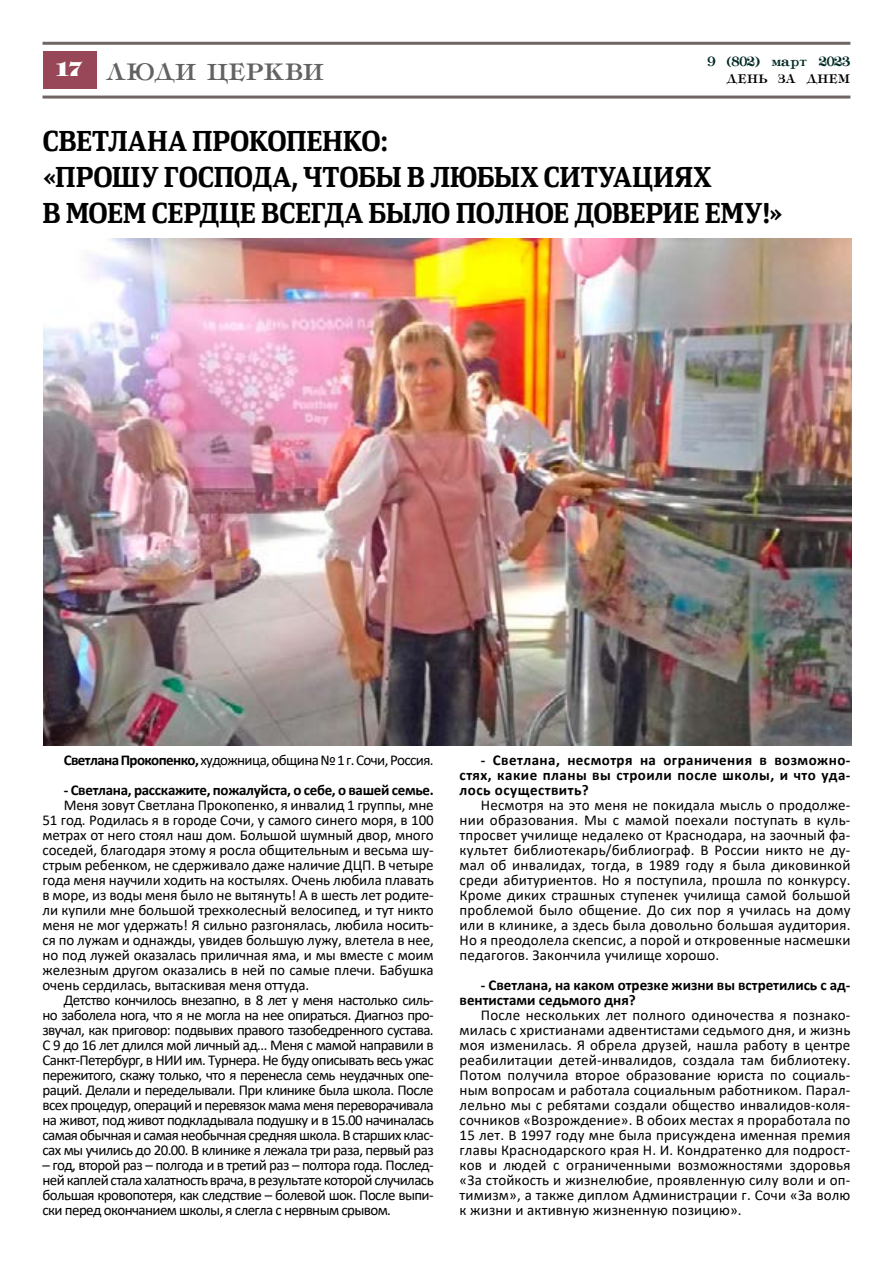
<style>
.page{position:relative;width:893px;height:1263px;background:#fff}
.page>*{position:absolute;margin:0;border:0;box-sizing:border-box;transform-origin:0 0}
.t1{font:700 28.5px "Yefimov Serif W03";letter-spacing:-.01em;color:#000;scale:.92 1}
.t2{font:28.5px "Tiffany";color:#636363}
.t3{font:16.5px "Tiffany";color:#002a25}
.t4{font:15px/15px "Calibri";letter-spacing:-.01em;color:#000;text-align:justify}
.t5{font:700 15px/15px "Calibri";color:#000;text-align:justify}
.t6{font:15px "Calibri";letter-spacing:-.04em;color:#000}
.t7{font:700 15px "Calibri";letter-spacing:-.02em;color:#000}
.t8{font:15px "Tiffany";color:#000}
.s1{font-family:"Tiff";font-weight:800;font-size:24px;color:#fff}
.s2{font-weight:700}
</style>
<div class="page">
<hr style="left:43px;top:42px;width:807px;height:3px;background:#6e6564">
<hr style="left:43px;top:96px;width:807px;height:3px;background:#6e6564">
<div style="left:43px;top:51px;width:53px;height:38px;background:#984759"></div>
<img style="left:43px;top:238px;width:808px;height:507px">
<h1 class="t2" style="left:56px;top:57px;width:269px"><span class="s1">17</span> Люди Церкви</h1>
<p class="t3" style="left:708px;top:53px;width:144px">9 (802) март 2023</p>
<p class="t8" style="left:727px;top:71px;width:125px">ДЕНЬ ЗА ДНЕМ</p>
<h1 class="t1" style="left:43px;top:123px;width:76px">СВЕТЛАНА</h1>
<h1 class="t1" style="left:192px;top:123px;width:43px">ПРОКО</h1>
<h1 class="t1" style="left:286px;top:123px;width:61px">ПЕНКО</h1>
<h1 class="t1" style="left:380px;top:123px;width:10px">:</h1>
<h1 class="t1" style="left:42px;top:159px;width:305px">«ПРОШУ ГО СПОДА, ЧТО</h1>
<h1 class="t1" style="left:358px;top:159px;width:300px">БЫ В ЛЮБЫХ СИТУАЦИ</h1>
<h1 class="t1" style="left:674px;top:159px;width:42px">ЯХ</h1>
<h1 class="t1" style="left:42px;top:195px;width:493px">В МОЕМ СЕРДЦЕ ВСЕГДА БЫЛО ПОЛНО</h1>
<h1 class="t1" style="left:553px;top:195px;width:252px">Е ДОВЕРИЕ ЕМУ!»</h1>
<p class="t6" style="left:64px;top:750px;width:371px"><span class="s2">Светлана Прокопенко,</span> художница, община № 1 г. Сочи, Россия.</p>
<p class="t7" style="left:64px;top:779px;width:371px">- Светлана, расскажите, пожалуйста, о себе, о вашей семье.</p>
<p class="t4" style="left:43px;top:797px;width:393px;text-indent:21px">Меня зовут Светлана Прокопенко, я инвалид 1 группы, мне 51 год. Родилась я в городе Сочи, у самого синего моря, в 100 метрах от него стоял наш дом. Большой шумный двор, много соседей, благодаря этому я росла общительным и весьма шу&shy;стрым ребенком, не сдерживало даже наличие ДЦП. В четыре года меня научили ходить на костылях. Очень любила плавать в море, из воды меня было не вытянуть! А в шесть лет родите&shy;ли купили мне большой трехколесный велосипед, и тут никто меня не мог удержать! Я сильно разгонялась, любила носить&shy;ся по лужам и однажды, увидев большую лужу, влетела в нее, но под лужей оказалась приличная яма, и мы вместе с моим железным другом оказались в ней по самые плечи. Бабушка очень сердилась, вытаскивая меня оттуда.</p>
<p class="t4" style="left:43px;top:992px;width:393px;text-indent:21px">Детство кончилось внезапно, в 8 лет у меня настолько силь&shy;но заболела нога, что я не могла на нее опираться. Диагноз про&shy;звучал, как приговор: подвывих правого тазобедренного сустава.<br>С 9 до 16 лет длился мой личный ад… Меня с мамой направили в Санкт-Петербург, в НИИ им. Турнера. Не буду описывать весь ужас пережитого, скажу только, что я перенесла семь неудачных опе&shy;раций. Делали и переделывали. При клинике была школа. После всех процедур, операций и перевязок мама меня переворачивала на живот, под живот подкладывала подушку и в 15.00 начиналась самая обычная и самая необычная средняя школа. В старших клас&shy;сах мы учились до 20.00. В клинике я лежала три раза, первый раз</p>
<p class="t4" style="left:43px;top:1157px;width:393px">– год, второй раз – полгода и в третий раз – полтора года. Послед&shy;ней каплей стала халатность врача, в результате которой случилась большая кровопотеря, как следствие – болевой шок. После выпи&shy;ски перед окончанием школы, я слегла с нервным срывом.</p>
<p class="t5" style="left:460px;top:752px;width:392px;text-indent:21px">- Светлана, несмотря на ограничения в возможно&shy;стях, какие планы вы строили после школы, и что уда&shy;лось осуществить?</p>
<p class="t4" style="left:460px;top:797px;width:392px;text-indent:21px">Несмотря на это меня не покидала мысль о продолже&shy;нии образования. Мы с мамой поехали поступать в куль&shy;тпросвет училище недалеко от Краснодара, на заочный фа&shy;культет библиотекарь/библиограф. В России никто не ду&shy;мал об инвалидах, тогда, в 1989 году я была диковинкой среди абитуриентов. Но я поступила, прошла по конкурсу.<br>Кроме диких страшных ступенек училища самой большой проблемой было общение. До сих пор я училась на дому или в клинике, а здесь была довольно большая аудитория.<br>Но я преодолела скепсис, а порой и откровенные насмешки педагогов. Закончила училище хорошо.</p>
<p class="t5" style="left:460px;top:977px;width:392px;text-indent:21px">- Светлана, на каком отрезке жизни вы встретились с ад&shy;вентистами седьмого дня?</p>
<p class="t4" style="left:460px;top:1007px;width:392px;text-indent:21px">После нескольких лет полного одиночества я познако&shy;милась с христианами адвентистами седьмого дня, и жизнь моя изменилась. Я обрела друзей, нашла работу в центре реабилитации детей-инвалидов, создала там библиотеку.<br>Потом получила второе образование юриста по социаль&shy;ным вопросам и работала социальным работником. Парал&shy;лельно мы с ребятами создали общество инвалидов-коля&shy;сочников «Возрождение». В обоих местах я проработала по 15 лет. В 1997 году мне была присуждена именная премия главы Краснодарского края Н. И. Кондратенко для подрост&shy;ков и людей с ограниченными возможностями здоровья «За стойкость и жизнелюбие, проявленную силу воли и оп&shy;тимизм», а также диплом Администрации г. Сочи «За волю к жизни и активную жизненную позицию».</p>
</div>
